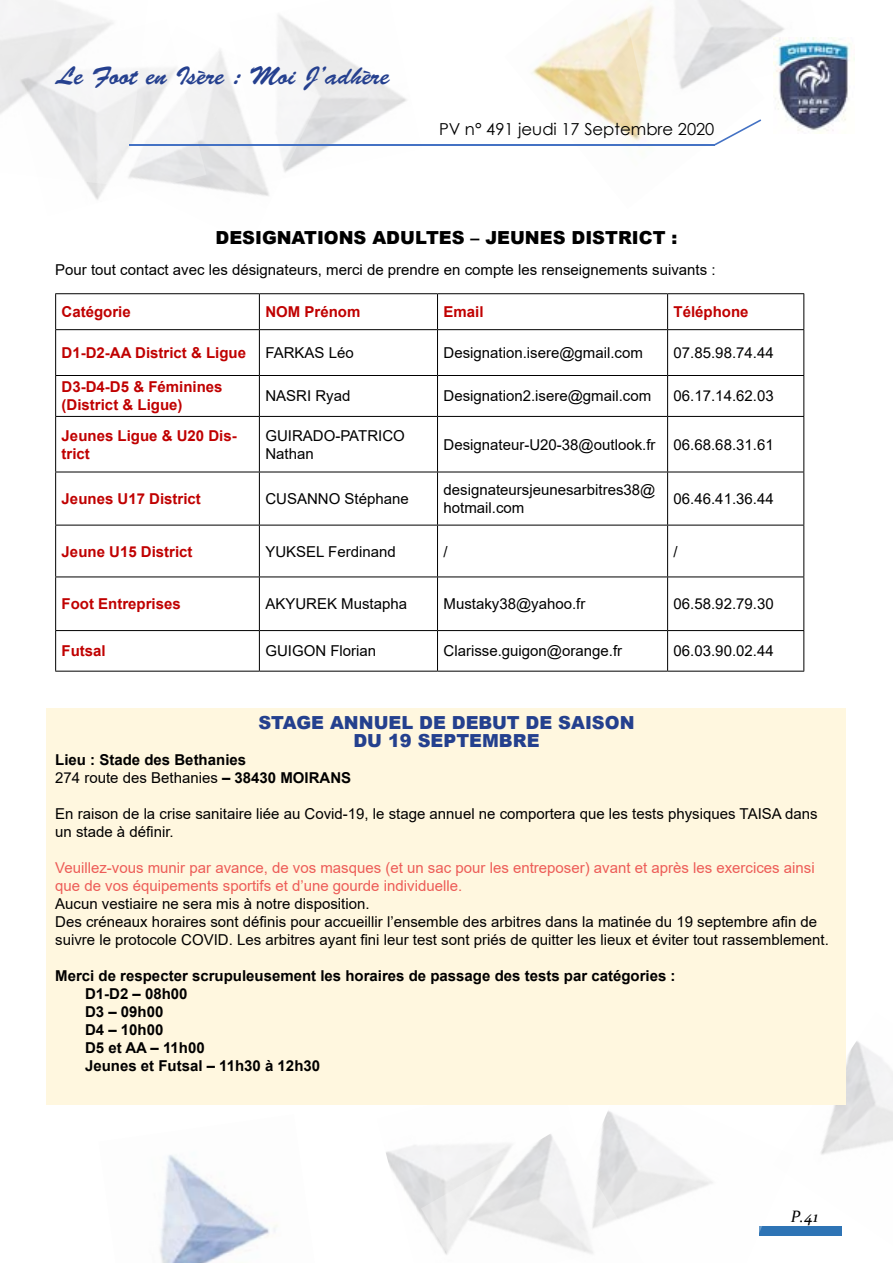
<style>
.page{position:relative;width:893px;height:1263px;background:#fff}
.page>*{position:absolute;margin:0;border:0;box-sizing:border-box;transform-origin:0 0}
.t1{font:25.5px "Brush Script Std";color:#25408f}
.t2{font:900 18px/18px "Arial";color:#24408e;text-align:center}
.t3{font:900 18px "Arial";color:#000}
.t4{font:16.5px "Century Gothic";color:#000}
.t5{font:italic 16.5px "Constantia";color:#000}
.t6{font:15px/18px "Arial";color:#000}
.t7{font:700 15px/18px "Arial";color:#000}
.t8{font:700 15px/18px "Arial";color:#c00000}
.t9{font:15px/18px "Arial";color:#ed5c57}
.s1{font-weight:400}
</style>
<div class="page">
<img style="left:160px;top:1155px;width:118px;height:108px">
<img style="left:377px;top:1104px;width:170px;height:111px">
<img style="left:547px;top:1104px;width:226px;height:132px">
<img style="left:421px;top:1126px;width:237px;height:129px">
<img style="left:773px;top:1041px;width:120px;height:195px">
<img style="left:504px;top:26px;width:258px;height:121px">
<img style="left:605px;top:0;width:210px;height:102px">
<img style="left:278px;top:15px;width:143px;height:136px">
<img style="left:206px;top:26px;width:115px;height:170px">
<img style="left:88px;top:67px;width:118px;height:133px">
<img style="left:0;top:0;width:152px;height:186px">
<hr style="left:129px;top:145px;width:585px;height:1px;background:#4472c4">
<img style="left:774px;top:38px;width:81px;height:95px">
<svg style="left:714px;top:119px;width:47px;height:26px"></svg>
<hr style="left:55px;top:293px;width:204px;height:1px;background:#000">
<hr style="left:259px;top:293px;width:178px;height:1px;background:#000">
<hr style="left:437px;top:293px;width:231px;height:1px;background:#000">
<hr style="left:668px;top:293px;width:136px;height:1px;background:#000">
<hr style="left:55px;top:329px;width:204px;height:1px;background:#000">
<hr style="left:259px;top:329px;width:178px;height:1px;background:#000">
<hr style="left:437px;top:329px;width:231px;height:1px;background:#000">
<hr style="left:668px;top:329px;width:136px;height:1px;background:#000">
<hr style="left:55px;top:375px;width:204px;height:1px;background:#000">
<hr style="left:259px;top:375px;width:178px;height:1px;background:#000">
<hr style="left:437px;top:375px;width:231px;height:1px;background:#000">
<hr style="left:668px;top:375px;width:136px;height:1px;background:#000">
<hr style="left:55px;top:416px;width:204px;height:1px;background:#000">
<hr style="left:259px;top:416px;width:178px;height:1px;background:#000">
<hr style="left:437px;top:416px;width:231px;height:1px;background:#000">
<hr style="left:668px;top:416px;width:136px;height:1px;background:#000">
<hr style="left:55px;top:472px;width:204px;height:1px;background:#000">
<hr style="left:259px;top:472px;width:178px;height:1px;background:#000">
<hr style="left:437px;top:472px;width:231px;height:1px;background:#000">
<hr style="left:668px;top:472px;width:136px;height:1px;background:#000">
<hr style="left:55px;top:525px;width:204px;height:1px;background:#000">
<hr style="left:259px;top:525px;width:178px;height:1px;background:#000">
<hr style="left:437px;top:525px;width:231px;height:1px;background:#000">
<hr style="left:668px;top:525px;width:136px;height:1px;background:#000">
<hr style="left:55px;top:576px;width:204px;height:1px;background:#000">
<hr style="left:259px;top:576px;width:178px;height:1px;background:#000">
<hr style="left:437px;top:576px;width:231px;height:1px;background:#000">
<hr style="left:668px;top:576px;width:136px;height:1px;background:#000">
<hr style="left:55px;top:630px;width:204px;height:1px;background:#000">
<hr style="left:259px;top:630px;width:178px;height:1px;background:#000">
<hr style="left:437px;top:630px;width:231px;height:1px;background:#000">
<hr style="left:668px;top:630px;width:136px;height:1px;background:#000">
<hr style="left:55px;top:671px;width:204px;height:1px;background:#000">
<hr style="left:259px;top:671px;width:178px;height:1px;background:#000">
<hr style="left:437px;top:671px;width:231px;height:1px;background:#000">
<hr style="left:668px;top:671px;width:136px;height:1px;background:#000">
<hr style="left:55px;top:294px;width:1px;height:35px;background:#000">
<hr style="left:55px;top:330px;width:1px;height:45px;background:#000">
<hr style="left:55px;top:376px;width:1px;height:40px;background:#000">
<hr style="left:55px;top:417px;width:1px;height:55px;background:#000">
<hr style="left:55px;top:472px;width:1px;height:53px;background:#000">
<hr style="left:55px;top:525px;width:1px;height:51px;background:#000">
<hr style="left:55px;top:577px;width:1px;height:53px;background:#000">
<hr style="left:55px;top:631px;width:1px;height:40px;background:#000">
<hr style="left:259px;top:294px;width:1px;height:35px;background:#000">
<hr style="left:437px;top:294px;width:1px;height:35px;background:#000">
<hr style="left:667px;top:294px;width:1px;height:35px;background:#000">
<hr style="left:803px;top:294px;width:1px;height:35px;background:#000">
<hr style="left:259px;top:330px;width:1px;height:45px;background:#000">
<hr style="left:437px;top:330px;width:1px;height:45px;background:#000">
<hr style="left:667px;top:330px;width:1px;height:45px;background:#000">
<hr style="left:803px;top:330px;width:1px;height:45px;background:#000">
<hr style="left:259px;top:376px;width:1px;height:40px;background:#000">
<hr style="left:437px;top:376px;width:1px;height:40px;background:#000">
<hr style="left:667px;top:376px;width:1px;height:40px;background:#000">
<hr style="left:803px;top:376px;width:1px;height:40px;background:#000">
<hr style="left:259px;top:417px;width:1px;height:55px;background:#000">
<hr style="left:437px;top:417px;width:1px;height:55px;background:#000">
<hr style="left:667px;top:417px;width:1px;height:55px;background:#000">
<hr style="left:803px;top:417px;width:1px;height:55px;background:#000">
<hr style="left:259px;top:472px;width:1px;height:53px;background:#000">
<hr style="left:437px;top:472px;width:1px;height:53px;background:#000">
<hr style="left:667px;top:472px;width:1px;height:53px;background:#000">
<hr style="left:803px;top:472px;width:1px;height:53px;background:#000">
<hr style="left:259px;top:525px;width:1px;height:51px;background:#000">
<hr style="left:437px;top:525px;width:1px;height:51px;background:#000">
<hr style="left:667px;top:525px;width:1px;height:51px;background:#000">
<hr style="left:803px;top:525px;width:1px;height:51px;background:#000">
<hr style="left:259px;top:577px;width:1px;height:53px;background:#000">
<hr style="left:437px;top:577px;width:1px;height:53px;background:#000">
<hr style="left:667px;top:577px;width:1px;height:53px;background:#000">
<hr style="left:803px;top:577px;width:1px;height:53px;background:#000">
<hr style="left:259px;top:631px;width:1px;height:40px;background:#000">
<hr style="left:437px;top:631px;width:1px;height:40px;background:#000">
<hr style="left:667px;top:631px;width:1px;height:40px;background:#000">
<hr style="left:803px;top:631px;width:1px;height:40px;background:#000">
<div style="left:47px;top:708px;width:799px;height:396px;background:#fff7df"></div>
<h1 class="t1" style="left:56px;top:62px;width:335px">Le Foot en Isère : Moi J’adhère</h1>
<p class="t4" style="left:439px;top:118px;width:277px">PV n° 491 jeudi 17 Septembre 2020</p>
<p class="t3" style="left:215px;top:224px;width:463px">DESIGNATIONS ADULTES – JEUNES DISTRICT :</p>
<p class="t6" style="left:55px;top:260px;width:662px">Pour tout contact avec les désignateurs, merci de prendre en compte les renseignements suivants :</p>
<p class="t8" style="left:62px;top:303px;width:71px">Catégorie</p>
<p class="t8" style="left:265px;top:303px;width:97px">NOM Prénom</p>
<p class="t8" style="left:443px;top:303px;width:42px">Email</p>
<p class="t8" style="left:674px;top:303px;width:77px">Téléphone</p>
<p class="t8" style="left:62px;top:344px;width:186px">D1-D2-AA District &amp; Ligue</p>
<p class="t6" style="left:265px;top:344px;width:90px">FARKAS Léo</p>
<p class="t6" style="left:443px;top:344px;width:201px">Designation.isere@gmail.com</p>
<p class="t6" style="left:674px;top:344px;width:102px">07.85.98.74.44</p>
<p class="t8" style="left:62px;top:378px;width:162px">D3-D4-D5 &amp; Féminines (District &amp; Ligue)</p>
<p class="t6" style="left:265px;top:387px;width:87px">NASRI Ryad</p>
<p class="t6" style="left:443px;top:387px;width:209px">Designation2.isere@gmail.com</p>
<p class="t6" style="left:674px;top:387px;width:102px">06.17.14.62.03</p>
<p class="t8" style="left:62px;top:427px;width:177px">Jeunes Ligue &amp; U20 Dis&shy;trict</p>
<p class="t6" style="left:265px;top:426px;width:141px">GUIRADO-PATRICO<br>Nathan</p>
<p class="t6" style="left:443px;top:435px;width:332px">Designateur-U20-38@outlook.fr 06.68.68.31.61</p>
<p class="t8" style="left:62px;top:490px;width:141px">Jeunes U17 District</p>
<p class="t6" style="left:265px;top:490px;width:145px">CUSANNO Stéphane</p>
<p class="t6" style="left:443px;top:481px;width:213px">designateursjeunesarbitres38@ hotmail.com</p>
<p class="t6" style="left:674px;top:490px;width:102px">06.46.41.36.44</p>
<p class="t8" style="left:62px;top:542px;width:132px">Jeune U15 District</p>
<p class="t6" style="left:265px;top:542px;width:132px">YUKSEL Ferdinand</p>
<p class="t6" style="left:443px;top:542px;width:6px">/</p>
<p class="t6" style="left:674px;top:542px;width:6px">/</p>
<p class="t8" style="left:62px;top:595px;width:121px">Foot Entreprises</p>
<p class="t6" style="left:265px;top:595px;width:143px">AKYUREK Mustapha</p>
<p class="t6" style="left:443px;top:595px;width:143px">Mustaky38@yahoo.fr</p>
<p class="t6" style="left:674px;top:595px;width:102px">06.58.92.79.30</p>
<p class="t8" style="left:62px;top:642px;width:46px">Futsal</p>
<p class="t6" style="left:265px;top:642px;width:112px">GUIGON Florian</p>
<p class="t6" style="left:443px;top:642px;width:180px">Clarisse.guigon@orange.fr</p>
<p class="t6" style="left:674px;top:642px;width:102px">06.03.90.02.44</p>
<p class="t2" style="left:258px;top:713px;width:378px">STAGE ANNUEL DE DEBUT DE SAISON<br>DU 19 SEPTEMBRE</p>
<p class="t7" style="left:55px;top:751px;width:297px">Lieu : Stade des Bethanies<br><span class="s1">274 route des Bethanies</span> – 38430 MOIRANS</p>
<p class="t6" style="left:55px;top:805px;width:764px">En raison de la crise sanitaire liée au Covid-19, le stage annuel ne comportera que les tests physiques TAISA dans un stade à définir.</p>
<p class="t9" style="left:55px;top:859px;width:761px">Veuillez-vous munir par avance, de vos masques (et un sac pour les entreposer) avant et après les exercices ainsi que de vos équipements sportifs et d’une gourde individuelle.</p>
<p class="t6" style="left:55px;top:895px;width:775px">Aucun vestiaire ne sera mis à notre disposition.<br>Des créneaux horaires sont définis pour accueillir l’ensemble des arbitres dans la matinée du 19 septembre afin de suivre le protocole COVID. Les arbitres ayant fini leur test sont priés de quitter les lieux et éviter tout rassemblement.</p>
<p class="t7" style="left:85px;top:967px;width:592px;text-indent:-30px">Merci de respecter scrupuleusement les horaires de passage des tests par catégories :<br>D1-D2 – 08h00<br>D3 – 09h00<br>D4 – 10h00<br>D5 et AA – 11h00<br>Jeunes et Futsal – 11h30 à 12h30</p>
<p class="t5" style="left:791px;top:1205px;width:29px">P.41</p>
</div>
